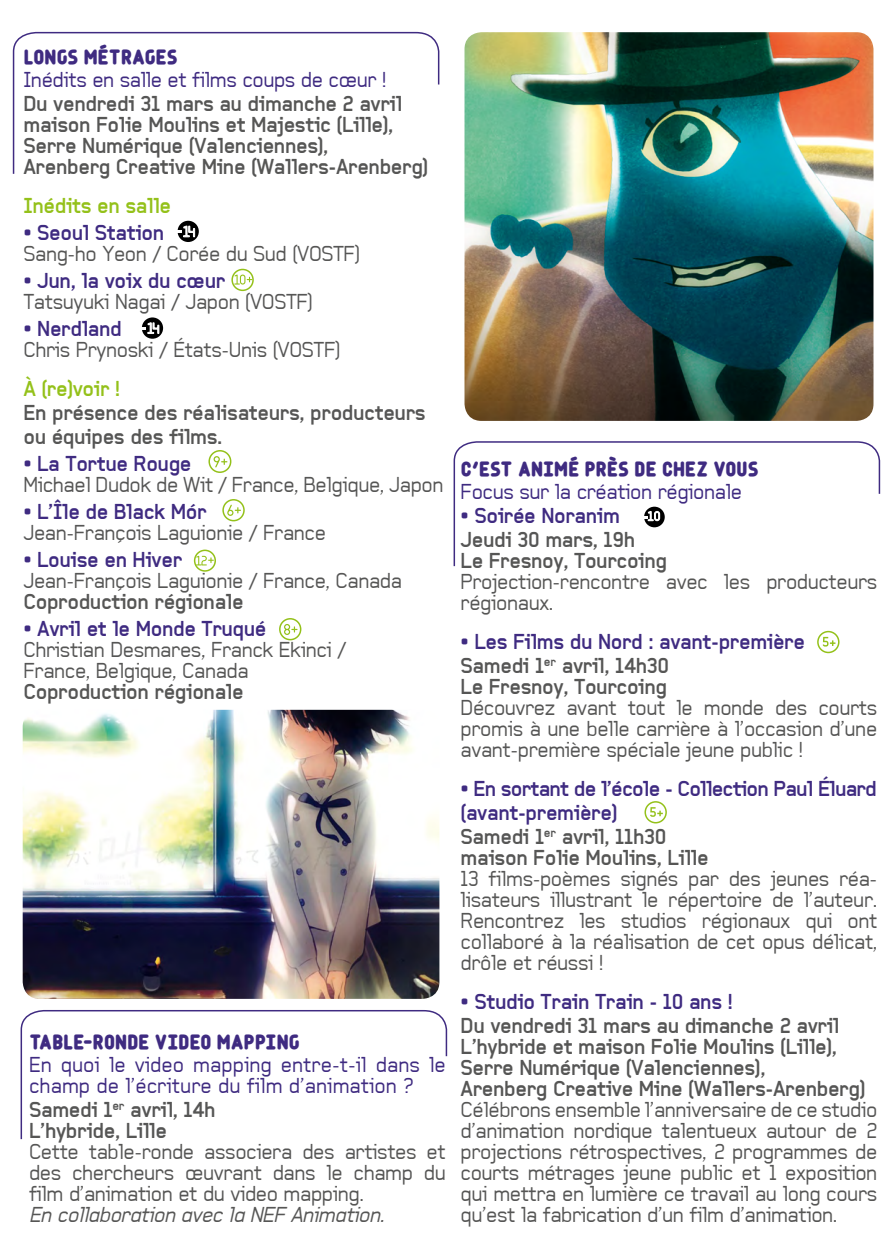
<style>
.page{position:relative;width:893px;height:1259px;background:#fff}
.page>*{position:absolute;margin:0;border:0;box-sizing:border-box;transform-origin:0 0}
.titre{font:27px "Matryoshka M";letter-spacing:-.02em;color:#3f2b81}
.texte_courant{font:21px/21px "Baksheesh";letter-spacing:-.02em;color:#565655;text-align:justify}
.date{font:700 21px/21px "Baksheesh";letter-spacing:-.02em;color:#565655}
.date-2{font:700 21px "Baksheesh";letter-spacing:-.02em;color:#3f2b81}
.ss_titre{font:21px/21px "Baksheesh";color:#3f2b81}
.ss_titre-2{font:21px "Baksheesh";letter-spacing:-.02em;color:#3f2b81}
.date-3{font:700 21px/24px "Baksheesh";letter-spacing:-.04em;color:#3f2b81}
.texte_courant-2{font:700 21px "Baksheesh";letter-spacing:-.02em;color:#565655}
.texte_courant-3{font:italic 21px "Baksheesh";letter-spacing:-.02em;color:#565655}
.date-4{font:700 21px "Baksheesh";letter-spacing:-.02em;color:#94c11a}
</style>
<div class="page">
<img style="left:23px;top:710px;width:416px;height:289px">
<img style="left:464px;top:32px;width:409px;height:389px">
<svg style="left:178px;top:221px;width:21px;height:21px"></svg>
<svg style="left:177px;top:226px;width:18px;height:11px"></svg>
<svg style="left:142px;top:317px;width:21px;height:22px"></svg>
<svg style="left:142px;top:322px;width:17px;height:12px"></svg>
<div style="left:231px;top:269px;width:23px;height:22px;border:2px solid #94c11a;border-radius:50%"></div>
<svg style="left:234px;top:274px;width:18px;height:10px"></svg>
<div style="left:279px;top:618px;width:22px;height:22px;border:2px solid #94c11a;border-radius:50%"></div>
<svg style="left:284px;top:624px;width:13px;height:11px"></svg>
<svg style="left:197px;top:556px;width:16px;height:9px"></svg>
<div style="left:194px;top:549px;width:22px;height:23px;border:2px solid #94c11a;border-radius:50%"></div>
<div style="left:208px;top:450px;width:23px;height:23px;border:2px solid #94c11a;border-radius:50%"></div>
<svg style="left:214px;top:456px;width:13px;height:11px"></svg>
<svg style="left:227px;top:505px;width:14px;height:11px"></svg>
<div style="left:222px;top:499px;width:23px;height:22px;border:2px solid #94c11a;border-radius:50%"></div>
<svg style="left:650px;top:807px;width:13px;height:10px"></svg>
<div style="left:644px;top:801px;width:23px;height:22px;border:2px solid #94c11a;border-radius:50%"></div>
<svg style="left:823px;top:637px;width:12px;height:9px"></svg>
<div style="left:817px;top:631px;width:22px;height:22px;border:2px solid #94c11a;border-radius:50%"></div>
<svg style="left:20px;top:1010px;width:428px;height:130px"></svg>
<svg style="left:12px;top:31px;width:428px;height:143px"></svg>
<svg style="left:453px;top:441px;width:428px;height:126px"></svg>
<p class="titre" style="left:23px;top:45px;width:156px">LONGS MÉTRAGES</p>
<p class="ss_titre-2" style="left:23px;top:68px;width:364px">Inédits en salle et films coups de cœur !</p>
<p class="date" style="left:23px;top:93px;width:380px">Du vendredi 31 mars au dimanche 2 avril</p>
<p class="date" style="left:23px;top:114px;width:371px">maison Folie Moulins et Majestic (Lille),<br>Serre Numérique (Valenciennes),</p>
<p class="date" style="left:23px;top:156px;width:406px">Arenberg Creative Mine (Wallers-Arenberg)</p>
<p class="date-4" style="left:23px;top:193px;width:149px">Inédits en salle</p>
<p class="date-2" style="left:23px;top:220px;width:142px">• Seoul Station</p>
<p class="texte_courant" style="left:23px;top:243px;width:338px">Sang-ho Yeon / Corée du Sud (VOSTF)</p>
<p class="date-2" style="left:23px;top:268px;width:203px">• Jun, la voix du cœur</p>
<p class="texte_courant" style="left:23px;top:291px;width:291px">Tatsuyuki Nagai / Japon (VOSTF)</p>
<p class="date-2" style="left:23px;top:316px;width:100px">• Nerdland</p>
<p class="texte_courant" style="left:23px;top:339px;width:318px">Chris Prynoski / États-Unis (VOSTF)</p>
<p class="date-4" style="left:23px;top:376px;width:98px">À (re)voir !</p>
<p class="date" style="left:23px;top:401px;width:404px;line-height:24px">En présence des réalisateurs, producteurs ou équipes des films.</p>
<p class="date-2" style="left:23px;top:451px;width:170px">• La Tortue Rouge</p>
<p class="texte_courant" style="left:23px;top:474px;width:422px">Michael Dudok de Wit / France, Belgique, Japon</p>
<p class="date-2" style="left:23px;top:499px;width:185px">• L’Île de Black Mór</p>
<p class="texte_courant" style="left:23px;top:522px;width:304px">Jean-François Laguionie / France</p>
<p class="date-2" style="left:23px;top:547px;width:160px">• Louise en Hiver</p>
<p class="texte_courant" style="left:23px;top:570px;width:380px">Jean-François Laguionie / France, Canada</p>
<p class="texte_courant-2" style="left:23px;top:589px;width:222px">Coproduction régionale</p>
<p class="date-2" style="left:23px;top:616px;width:245px">• Avril et le Monde Truqué</p>
<p class="texte_courant" style="left:23px;top:639px;width:324px">Christian Desmares, Franck Ekinci /</p>
<p class="texte_courant" style="left:23px;top:660px;width:227px">France, Belgique, Canada</p>
<p class="texte_courant-2" style="left:23px;top:679px;width:222px">Coproduction régionale</p>
<p class="titre" style="left:29px;top:1029px;width:273px">TABLE-RONDE VIDEO MAPPING</p>
<p class="ss_titre" style="left:29px;top:1054px;width:418px">En quoi le video mapping entre-t-il dans le champ de l’écriture du film d’animation ?</p>
<p class="date" style="left:29px;top:1098px;width:188px">Samedi 1<sup>er</sup> avril, 14h</p>
<p class="date" style="left:29px;top:1119px;width:140px">L’hybride, Lille</p>
<p class="texte_courant" style="left:29px;top:1141px;width:418px">Cette table-ronde associera des artistes et des chercheurs œuvrant dans le champ du film d’animation et du video mapping.</p>
<p class="texte_courant-3" style="left:29px;top:1202px;width:357px">En collaboration avec la NEF Animation.</p>
<p class="titre" style="left:461px;top:456px;width:300px">C’EST ANIMÉ PRÈS DE CHEZ VOUS</p>
<p class="ss_titre-2" style="left:461px;top:479px;width:283px">Focus sur la création régionale</p>
<p class="date-2" style="left:461px;top:503px;width:161px">• Soirée Noranim</p>
<p class="date" style="left:461px;top:528px;width:176px">Jeudi 30 mars, 19h</p>
<p class="date" style="left:461px;top:549px;width:208px">Le Fresnoy, Tourcoing</p>
<p class="texte_courant" style="left:461px;top:571px;width:418px">Projection-rencontre avec les producteurs régionaux.</p>
<p class="date-2" style="left:461px;top:629px;width:346px">• Les Films du Nord : avant-première</p>
<p class="date" style="left:461px;top:654px;width:210px">Samedi 1<sup>er</sup> avril, 14h30</p>
<p class="date" style="left:461px;top:675px;width:208px">Le Fresnoy, Tourcoing</p>
<p class="texte_courant" style="left:461px;top:697px;width:418px">Découvrez avant tout le monde des courts promis à une belle carrière à l’occasion d’une avant-première spéciale jeune public !</p>
<p class="date-3" style="left:461px;top:776px;width:418px">• En sortant de l’école - Collection Paul Éluard (avant-première)</p>
<p class="date" style="left:461px;top:825px;width:207px">Samedi 1<sup>er</sup> avril, 11h30</p>
<p class="date" style="left:461px;top:846px;width:250px">maison Folie Moulins, Lille</p>
<p class="texte_courant" style="left:461px;top:868px;width:418px">13 films-poèmes signés par des jeunes réa&shy;lisateurs illustrant le répertoire de l’auteur.<br>Rencontrez les studios régionaux qui ont collaboré à la réalisation de cet opus délicat, drôle et réussi !</p>
<p class="date-2" style="left:461px;top:989px;width:273px">• Studio Train Train - 10 ans !</p>
<p class="date" style="left:461px;top:1014px;width:380px">Du vendredi 31 mars au dimanche 2 avril</p>
<p class="date" style="left:461px;top:1035px;width:378px">L’hybride et maison Folie Moulins (Lille),<br>Serre Numérique (Valenciennes),</p>
<p class="date" style="left:461px;top:1077px;width:406px">Arenberg Creative Mine (Wallers-Arenberg)</p>
<p class="texte_courant" style="left:461px;top:1099px;width:418px">Célébrons ensemble l’anniversaire de ce studio d’animation nordique talentueux autour de 2 projections rétrospectives, 2 programmes de courts métrages jeune public et 1 exposition qui mettra en lumière ce travail au long cours qu’est la fabrication d’un film d’animation.</p>
</div>
